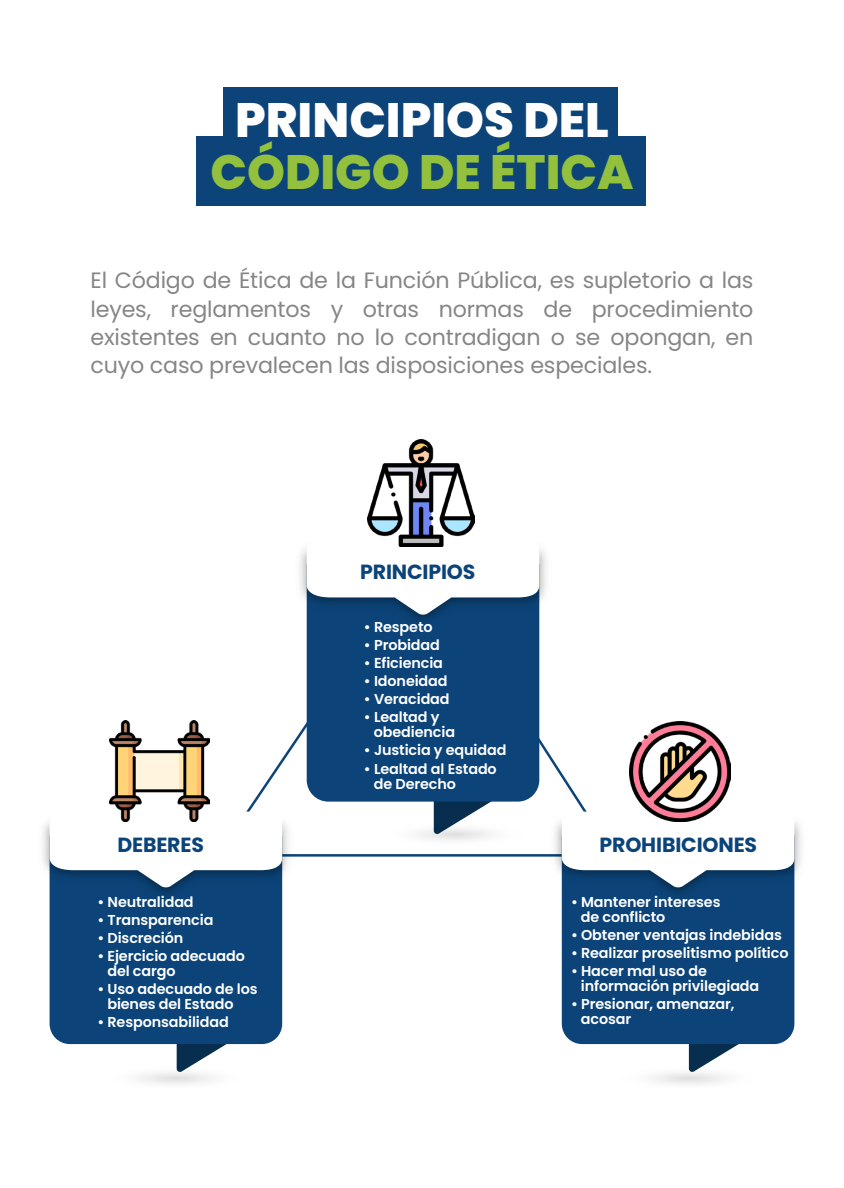
<style>
.page{position:relative;width:844px;height:1188px;background:#fff}
.page>*{position:absolute;margin:0;border:0;box-sizing:border-box;transform-origin:0 0}
.t1{font:800 48.25px "Poppins";color:#fff}
.t2{font:800 48.25px "Poppins";color:#93c13d}
.t3{font:22.19px/28.2px "Poppins";letter-spacing:-.01em;color:#868686;text-align:justify}
.t4{font:700 20.5px "Poppins";letter-spacing:-.01em;color:#0c4479}
.t5{font:600 14.38px/15px "Poppins";letter-spacing:-.01em;color:#fff}
</style>
<div class="page">
<div style="left:224px;top:87px;width:394px;height:63px;background:#0c4479"></div>
<div style="left:196px;top:136px;width:449px;height:69px;background:#0c4479"></div>
<svg style="left:252px;top:641px;width:329px;height:216px"></svg>
<svg style="left:434px;top:801px;width:61px;height:17px"></svg>
<div style="left:307px;top:545px;width:232px;height:256px;background:#0c4479;border-radius:22px"></div>
<img style="left:299px;top:548px;width:247px;height:93px">
<svg style="left:307px;top:545px;width:232px;height:70px"></svg>
<svg style="left:356px;top:816px;width:196px;height:36px"></svg>
<svg style="left:177px;top:1044px;width:61px;height:16px"></svg>
<div style="left:50px;top:818px;width:232px;height:226px;background:#0c4479;border-radius:20px"></div>
<img style="left:42px;top:803px;width:263px;height:110px">
<svg style="left:50px;top:811px;width:232px;height:76px"></svg>
<svg style="left:78px;top:1059px;width:196px;height:37px"></svg>
<svg style="left:591px;top:1059px;width:196px;height:37px"></svg>
<svg style="left:689px;top:1044px;width:61px;height:28px"></svg>
<div style="left:562px;top:818px;width:232px;height:226px;background:#0c4479;border-radius:20px"></div>
<img style="left:539px;top:803px;width:262px;height:110px">
<svg style="left:562px;top:811px;width:232px;height:76px"></svg>
<img style="left:367px;top:439px;width:108px;height:107px">
<img style="left:109px;top:720px;width:100px;height:101px">
<div style="left:139px;top:754px;width:37px;height:33px;background:#fff5de"></div>
<img style="left:630px;top:721px;width:100px;height:100px">
<h1 class="t1" style="left:235px;top:92px;width:375px">PRINCIPIOS DEL</h1>
<h1 class="t2" style="left:210px;top:144px;width:424px">CÓDIGO DE ÉTICA</h1>
<h2 class="t3" style="left:90px;top:266px;width:664px">El Código de Ética de la Función Pública, es supletorio a las leyes, reglamentos y otras normas de procedimiento existentes en cuanto no lo contradigan o se opongan, en cuyo caso prevalecen las disposiciones especiales.</h2>
<h3 class="t4" style="left:360px;top:560px;width:117px">PRINCIPIOS</h3>
<h3 class="t4" style="left:117px;top:832px;width:88px">DEBERES</h3>
<p class="t5" style="left:97px;top:894px;width:98px">• Neutralidad</p>
<p class="t5" style="left:97px;top:912px;width:117px">• Transparencia</p>
<p class="t5" style="left:97px;top:930px;width:87px">• Discreción</p>
<p class="t5" style="left:107px;top:948px;width:139px;text-indent:-10px">• Ejercicio adecuado del cargo</p>
<p class="t5" style="left:107px;top:981px;width:152px;text-indent:-10px">• Uso adecuado de los bienes del Estado</p>
<p class="t5" style="left:97px;top:1014px;width:133px">• Responsabilidad</p>
<p class="t5" style="left:364px;top:619px;width:70px">• Respeto</p>
<p class="t5" style="left:364px;top:637px;width:77px">• Probidad</p>
<p class="t5" style="left:364px;top:655px;width:81px">• Eficiencia</p>
<p class="t5" style="left:364px;top:673px;width:85px">• Idoneidad</p>
<p class="t5" style="left:364px;top:691px;width:87px">• Veracidad</p>
<p class="t5" style="left:374px;top:709px;width:83px;text-indent:-10px">• Lealtad y obediencia</p>
<p class="t5" style="left:364px;top:743px;width:144px">• Justicia y equidad</p>
<p class="t5" style="left:374px;top:761px;width:124px;text-indent:-10px">• Lealtad al Estado de Derecho</p>
<h3 class="t4" style="left:599px;top:832px;width:159px">PROHIBICIONES</h3>
<p class="t5" style="left:581px;top:894px;width:141px;text-indent:-10px">• Mantener intereses de conflicto</p>
<p class="t5" style="left:571px;top:927px;width:212px">• Obtener ventajas indebidas</p>
<p class="t5" style="left:571px;top:945px;width:219px">• Realizar proselitismo político</p>
<p class="t5" style="left:581px;top:963px;width:180px;text-indent:-10px">• Hacer mal uso de información privilegiada</p>
<p class="t5" style="left:581px;top:996px;width:155px;text-indent:-10px">• Presionar, amenazar, acosar</p>
</div>
